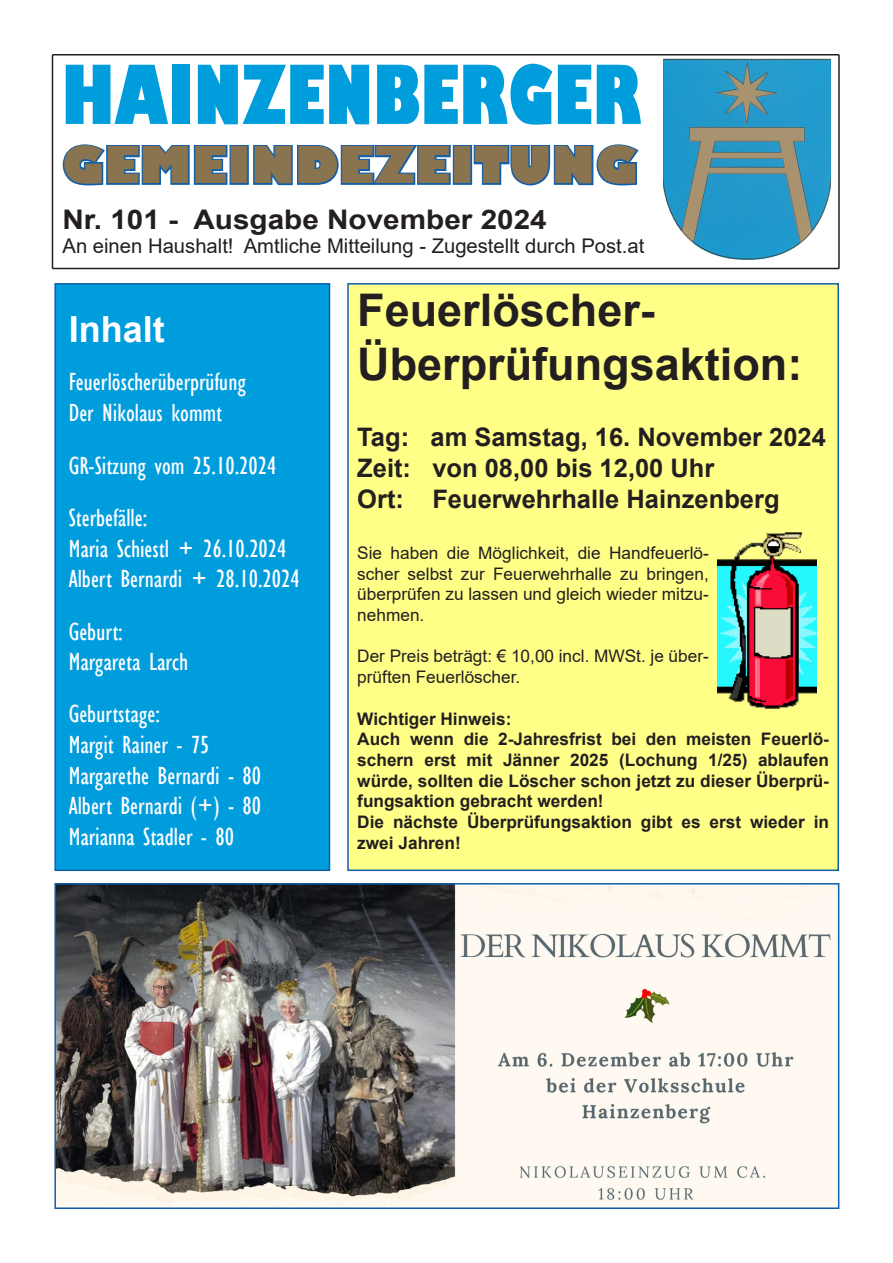
<style>
.page{position:relative;width:893px;height:1263px;background:#fff}
.page>*{position:absolute;margin:0;border:0;box-sizing:border-box;transform-origin:0 0}
.t1{font:800 condensed 79.5px "Gill Sans";color:#009ddc}
.t2{font:800 49.5px "Gill Sans";color:#89744f}
.t3{font:700 45px "Arial";color:#231f20}
.t4{font:700 36px "Arial";color:#fffdff}
.t5{font:700 27px "Arial";color:#231f20;scale:1.1 1}
.t6{font:condensed 25.5px "Gill Sans";color:#fffdff}
.t7{font:700 25.5px "Arial";color:#231f20}
.t8{font:20.25px "Arial";color:#231f20}
.t9{font:700 17.25px/20.7px "Arial";color:#231f20;text-align:justify}
.t10{font:17.25px/20.7px "Arial";color:#231f20;text-align:justify}
</style>
<div class="page">
<svg style="left:62px;top:144px;width:166px;height:42px"></svg>
<div style="left:230px;top:145px;width:19px;height:40px;border:3px solid #105faa"></div>
<svg style="left:253px;top:145px;width:198px;height:41px"></svg>
<div style="left:453px;top:145px;width:19px;height:40px;border:3px solid #105faa"></div>
<svg style="left:472px;top:144px;width:167px;height:42px"></svg>
<div style="left:52px;top:54px;width:788px;height:215px;border:2px solid #231f20"></div>
<img style="left:664px;top:59px;width:166px;height:200px">
<div style="left:55px;top:284px;width:274px;height:586px;background:#009ddc"></div>
<div style="left:54px;top:283px;width:276px;height:588px;border:2px solid #105faa"></div>
<img style="left:57px;top:886px;width:779px;height:320px">
<div style="left:54px;top:883px;width:785px;height:326px;border:2px solid #105faa"></div>
<div style="left:348px;top:284px;width:490px;height:586px;background:#ff8"></div>
<div style="left:347px;top:283px;width:492px;height:588px;border:2px solid #105faa"></div>
<img style="left:717px;top:533px;width:100px;height:175px">
<p class="t1" style="left:62px;top:45px;width:581px">HAINZENBERGER</p>
<p class="t2" style="left:62px;top:134px;width:577px">GEMEINDEZEITUNG</p>
<p class="t5" style="left:63px;top:200px;width:442px">Nr. 101 - Ausgabe November 2024</p>
<p class="t8" style="left:63px;top:232px;width:583px">An einen Haushalt! Amtliche Mitteilung - Zugestellt durch Post.at</p>
<p class="t4" style="left:69px;top:304px;width:98px">Inhalt</p>
<p class="t6" style="left:69px;top:367px;width:179px">Feuerlöscherüberprüfung</p>
<p class="t6" style="left:69px;top:397px;width:155px">Der Nikolaus kommt</p>
<p class="t6" style="left:69px;top:450px;width:209px">GR-Sitzung vom 25.10.2024</p>
<p class="t6" style="left:69px;top:503px;width:80px">Sterbefälle:</p>
<p class="t6" style="left:69px;top:533px;width:219px">Maria Schiestl + 26.10.2024</p>
<p class="t6" style="left:69px;top:564px;width:233px">Albert Bernardi + 28.10.2024</p>
<p class="t6" style="left:69px;top:616px;width:56px">Geburt:</p>
<p class="t6" style="left:69px;top:647px;width:121px">Margareta Larch</p>
<p class="t6" style="left:69px;top:699px;width:93px">Geburtstage:</p>
<p class="t6" style="left:69px;top:729px;width:142px">Margit Rainer - 75</p>
<p class="t6" style="left:69px;top:760px;width:194px">Margarethe Bernardi - 80</p>
<p class="t6" style="left:69px;top:791px;width:194px">Albert Bernardi (+) - 80</p>
<p class="t6" style="left:69px;top:821px;width:167px">Marianna Stadler - 80</p>
<p class="t3" style="left:357px;top:278px;width:299px">Feuerlöscher-</p>
<p class="t3" style="left:357px;top:332px;width:447px">Überprüfungsaktion:</p>
<p class="t7" style="left:357px;top:419px;width:470px">Tag: am Samstag, 16. November 2024</p>
<p class="t7" style="left:357px;top:450px;width:359px">Zeit: von 08,00 bis 12,00 Uhr</p>
<p class="t7" style="left:357px;top:481px;width:424px">Ort: Feuerwehrhalle Hainzenberg</p>
<p class="t10" style="left:357px;top:542px;width:353px">Sie haben die Möglichkeit, die Handfeuerlö&shy;scher selbst zur Feuerwehrhalle zu bringen, überprüfen zu lassen und gleich wieder mitzu&shy;nehmen.</p>
<p class="t10" style="left:357px;top:646px;width:353px">Der Preis beträgt: € 10,00 incl. MWSt. je über&shy;prüften Feuerlöscher.</p>
<p class="t9" style="left:357px;top:708px;width:156px">Wichtiger Hinweis:</p>
<p class="t9" style="left:357px;top:729px;width:473px">Auch wenn die 2-Jahresfrist bei den meisten Feuerlö&shy;schern erst mit Jänner 2025 (Lochung 1/25) ablaufen würde, sollten die Löscher schon jetzt zu dieser Überprü&shy;fungsaktion gebracht werden!</p>
<p class="t9" style="left:357px;top:812px;width:473px">Die nächste Überprüfungsaktion gibt es erst wieder in zwei Jahren!</p>
</div>
